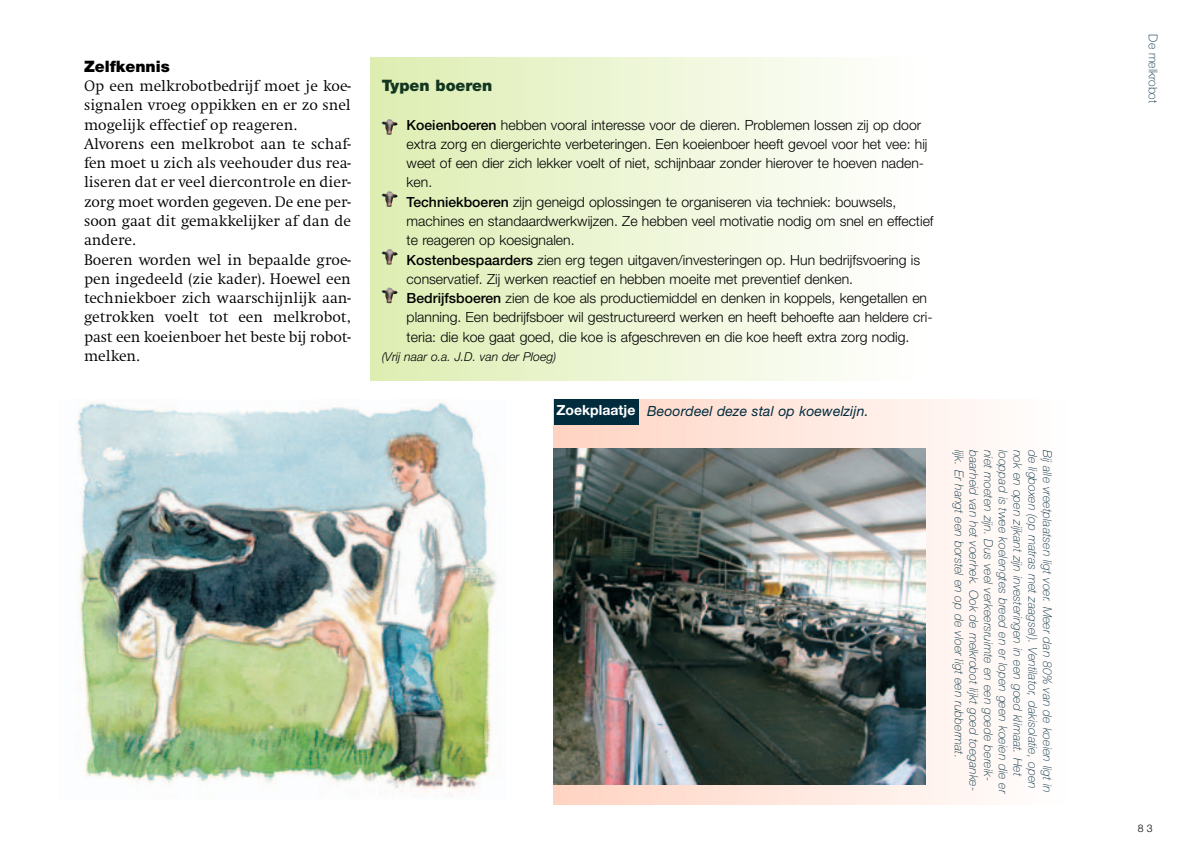
<style>
.page{position:relative;width:1182px;height:855px;background:#fff}
.page>*{position:absolute;margin:0;border:0;box-sizing:border-box;transform-origin:0 0}
.t1{font:300 15.75px/19.2px "Swift";color:#000}
.t2{font:900 15.75px "Helvetica Neue";color:#133621}
.t3{font:900 15.75px "Helvetica Neue";color:#000}
.t4{font:300 14px/19.2px "Helvetica Neue";color:#000}
.t5{font:italic 14px "Helvetica Neue";letter-spacing:.01em;color:#002c3e}
.t6{font:italic 100 12.25px "Helvetica Neue";letter-spacing:.01em;color:#002c3e}
.t7{font:italic 300 12.25px "Helvetica Neue";color:#000}
.t8{font:100 12.25px "Helvetica Neue";color:#002c3e}
.t9{font:300 10.5px "Helvetica Neue";color:#000}
.s1{font-weight:500}
.s2{font-weight:700;font-style:normal;color:#fff}
</style>
<div class="page">
<img style="left:77px;top:57px;width:906px;height:748px">
<p class="t3" style="left:84px;top:61px;width:87px">Zelfkennis</p>
<p class="t1" style="left:84px;top:78px;width:268px">Op een melkrobotbedrijf moet je koe&shy;signalen vroeg oppikken en er zo snel mogelijk effectief op reageren.<br>Alvorens een melkrobot aan te schaf&shy;fen moet u zich als veehouder dus rea&shy;liseren dat er veel diercontrole en dier&shy;zorg moet worden gegeven. De ene per&shy;soon gaat dit gemakkelijker af dan de andere.<br>Boeren worden wel in bepaalde groe&shy;pen ingedeeld (zie kader). Hoewel een techniekboer zich waarschijnlijk aan&shy;getrokken voelt tot een melkrobot, past een koeienboer het beste bij robot&shy;melken.</p>
<p class="t2" style="left:382px;top:80px;width:112px">Typen boeren</p>
<p class="t4" style="left:406px;top:116px;width:528px"><span class="s1">Koeienboeren</span> hebben vooral interesse voor de dieren. Problemen lossen zij op door extra zorg en diergerichte verbeteringen. Een koeienboer heeft gevoel voor het vee: hij weet of een dier zich lekker voelt of niet, schijnbaar zonder hierover te hoeven naden&shy;ken.<br><span class="s1">Techniekboeren</span> zijn geneigd oplossingen te organiseren via techniek: bouwsels, machines en standaardwerkwijzen. Ze hebben veel motivatie nodig om snel en effectief te reageren op koesignalen.<br><span class="s1">Kostenbespaarders</span> zien erg tegen uitgaven/investeringen op. Hun bedrijfsvoering is conservatief. Zij werken reactief en hebben moeite met preventief denken.<br><span class="s1">Bedrijfsboeren</span> zien de koe als productiemiddel en denken in koppels, kengetallen en planning. Een bedrijfsboer wil gestructureerd werken en heeft behoefte aan heldere cri&shy;teria: die koe gaat goed, die koe is afgeschreven en die koe heeft extra zorg nodig.</p>
<p class="t7" style="left:382px;top:352px;width:176px">(Vrij naar o.a. J.D. van der Ploeg)</p>
<p class="t5" style="left:556px;top:406px;width:313px"><span class="s2">Zoekplaatje</span> Beoordeel deze stal op koewelzijn.</p>
<p class="t6" style="left:963px;top:449px;width:309px;rotate:90deg">lijk. Er hangt een borstel en op de vloer ligt een rubbermat.</p>
<p class="t6" style="left:978px;top:449px;width:343px;rotate:90deg">baarheid van het voerhek. Ook de melkrobot lijkt goed toeganke-</p>
<p class="t6" style="left:993px;top:449px;width:332px;rotate:90deg">niet moeten zijn. Dus veel verkeersruimte en een goede bereik-</p>
<p class="t6" style="left:1007px;top:449px;width:345px;rotate:90deg">looppad is twee koelengtes breed en er lopen geen koeien die er</p>
<p class="t6" style="left:1022px;top:449px;width:327px;rotate:90deg">nok en open zijkant zijn investeringen in een goed klimaat. Het</p>
<p class="t6" style="left:1037px;top:449px;width:340px;rotate:90deg">de ligboxen (op matras met zaagsel). Ventilator, dakisolatie, open</p>
<p class="t6" style="left:1051px;top:449px;width:344px;rotate:90deg">Bij alle vreetplaatsen ligt voer. Meer dan 80% van de koeien ligt in</p>
<p class="t8" style="left:1157px;top:34px;width:70px;rotate:90deg">De melkrobot</p>
<p class="t9" style="left:1137px;top:823px;width:16px">8 3</p>
</div>
